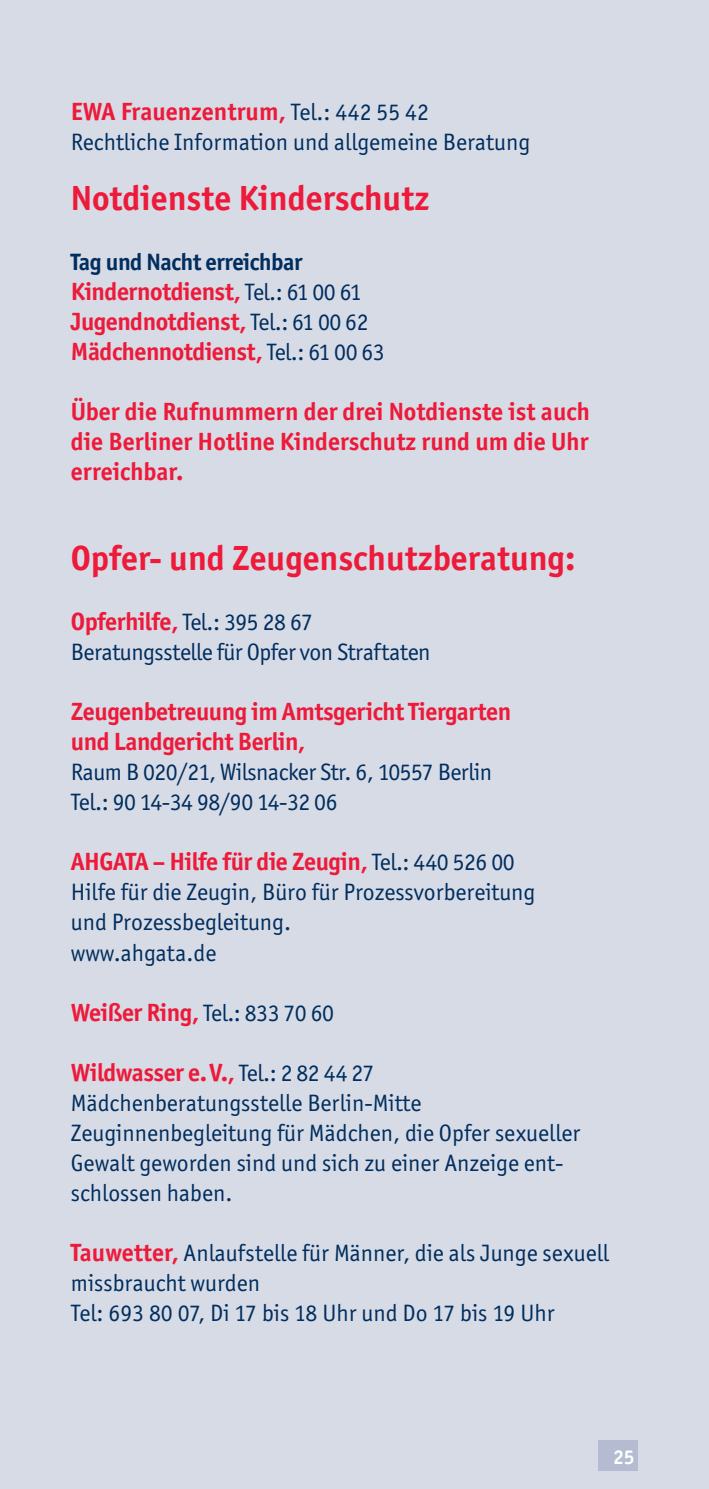
<style>
.page{position:relative;width:709px;height:1489px;background:#fff}
.page>*{position:absolute;margin:0;border:0;box-sizing:border-box;transform-origin:0 0}
.t1{font:700 35px "Officina Sans ITC";color:#ed1a3a}
.t2{font:700 25px/30px "Officina Sans ITC";letter-spacing:-.02em;color:#ed1a3a}
.t3{font:700 25px "Officina Sans ITC";color:#ed1a3a}
.t4{font:23.75px/30px "Officina Sans ITC Boo";color:#002e5e}
.t5{font:23.75px/30px "Officina Sans ITC Boo";letter-spacing:-.02em;color:#002e5e}
.t6{font:700 23.75px "Officina Sans ITC";letter-spacing:-.02em;color:#002e5e}
.t7{font:700 20px "Officina Sans ITC";color:#fff}
.s1{font-family:"Officina Sans ITC Boo";font-weight:400;font-size:23.75px;color:#002e5e}
.s2{font-family:"Officina Sans ITC";font-weight:700;font-size:25px;color:#ed1a3a}
</style>
<div class="page">
<div style="left:0;top:0;width:709px;height:1488px;background:#d7dbe6"></div>
<div style="left:598px;top:1440px;width:40px;height:30px;background:#b5bcd1"></div>
<p class="t3" style="left:71px;top:96px;width:359px">EWA Frauenzentrum, <span class="s1">Tel.: 442 55 42</span></p>
<p class="t4" style="left:71px;top:127px;width:461px">Rechtliche Information und allgemeine Beratung</p>
<h1 class="t1" style="left:71px;top:176px;width:360px">Notdienste Kinderschutz</h1>
<p class="t6" style="left:71px;top:247px;width:233px">Tag und Nacht erreichbar</p>
<p class="t2" style="left:71px;top:276px;width:315px">Kindernotdienst, <span class="s1">Tel.: 61 00 61<br></span>Jugendnotdienst, <span class="s1">Tel.: 61 00 62<br></span>Mädchennotdienst, <span class="s1">Tel.: 61 00 63</span></p>
<p class="t2" style="left:71px;top:396px;width:520px;text-align:justify">Über die Rufnummern der drei Notdienste ist auch die Berliner Hotline Kinderschutz rund um die Uhr erreichbar.</p>
<h1 class="t1" style="left:71px;top:536px;width:506px">Opfer- und Zeugenschutzberatung:</h1>
<p class="t5" style="left:71px;top:607px;width:361px"><span class="s2">Opferhilfe,</span> Tel.: 395 28 67<br>Beratungsstelle für Opfer von Straftaten</p>
<p class="t2" style="left:71px;top:696px;width:442px">Zeugenbetreuung im Amtsgericht Tiergarten und Landgericht Berlin,</p>
<p class="t5" style="left:71px;top:757px;width:423px">Raum B 020/21, Wilsnacker Str. 6, 10557 Berlin<br>Tel.: 90 14-34 98/90 14-32 06</p>
<p class="t2" style="left:71px;top:846px;width:445px">AHGATA – Hilfe für die Zeugin, <span class="s1">Tel.: 440 526 00</span></p>
<p class="t4" style="left:71px;top:877px;width:466px">Hilfe für die Zeugin, Büro für Prozessvorbereitung und Prozessbegleitung.<br>www.ahgata.de</p>
<p class="t5" style="left:71px;top:997px;width:265px"><span class="s2">Weißer Ring,</span> Tel.: 833 70 60</p>
<p class="t2" style="left:71px;top:1056px;width:305px">Wildwasser e.V., <span class="s1">Tel.: 2 82 44 27</span></p>
<p class="t4" style="left:71px;top:1087px;width:511px">Mädchenberatungsstelle Berlin-Mitte Zeuginnenbegleitung für Mädchen, die Opfer sexueller Gewalt geworden sind und sich zu einer Anzeige ent&shy;schlossen haben.</p>
<p class="t4" style="left:71px;top:1237px;width:539px"><span class="s2">Tauwetter,</span> Anlaufstelle für Männer, die als Junge sexuell missbraucht wurden<br>Tel: 693 80 07, Di 17 bis 18 Uhr und Do 17 bis 19 Uhr</p>
<p class="t7" style="left:613px;top:1444px;width:23px">25</p>
</div>
